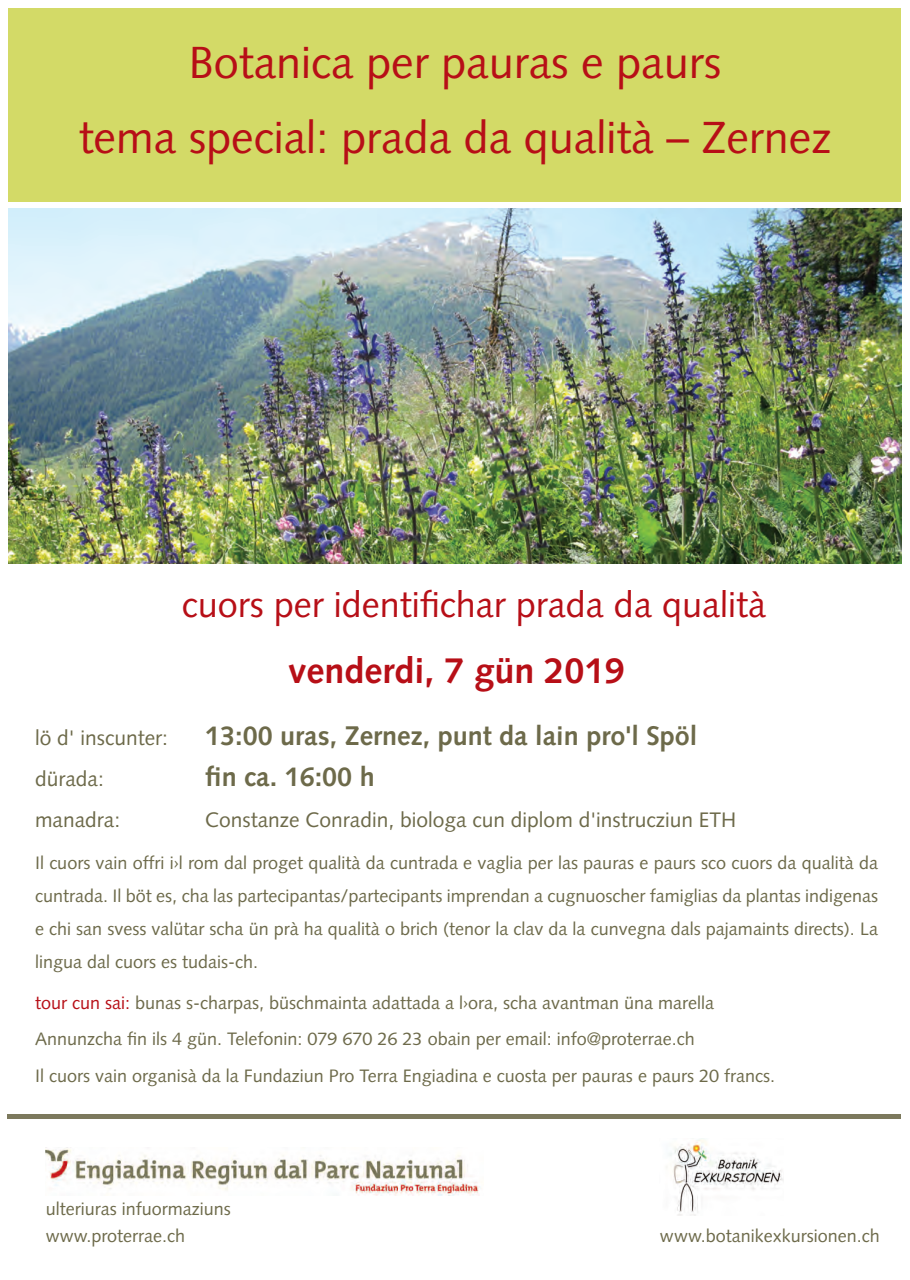
<style>
.page{position:relative;width:910px;height:1280px;background:#fff}
.page>*{position:absolute;margin:0;border:0;box-sizing:border-box;transform-origin:0 0}
.t1{font:45px/75.3px "Syntax LT Std";color:#b70f17;text-align:center}
.t2{font:36px "Syntax LT Std";color:#b70f17}
.t3{font:700 36px "Syntax LT Std";color:#b70f17}
.t4{font:700 27px "Syntax LT Std";color:#6d6a4a}
.t5{font:21px "Syntax LT Std";color:#6d6a4a}
.t6{font:18px/33px "Syntax LT Std";color:#6d6a4a}
.s1{color:#b70f17}
</style>
<div class="page">
<div style="left:9px;top:9px;width:892px;height:193px;background:#d3da67"></div>
<img style="left:9px;top:208px;width:892px;height:355px">
<hr style="left:7px;top:1115px;width:894px;height:4px;background:#7c795d">
<img style="left:666px;top:1138px;width:117px;height:77px">
<img style="left:46px;top:1148px;width:434px;height:47px">
<h1 class="t1" style="left:79px;top:25px;width:754px">Botanica per pauras e paurs<br>tema special: prada da qualità – Zernez</h1>
<h2 class="t2" style="left:182px;top:583px;width:586px">cuors per identifichar prada da qualità</h2>
<h2 class="t3" style="left:288px;top:649px;width:338px">venderdi, 7 gün 2019</h2>
<p class="t5" style="left:35px;top:725px;width:135px">lö d' inscunter:</p>
<h3 class="t4" style="left:205px;top:720px;width:494px">13:00 uras, Zernez, punt da lain pro'l Spöl</h3>
<p class="t5" style="left:35px;top:766px;width:70px">dürada:</p>
<h3 class="t4" style="left:205px;top:761px;width:171px">fin ca. 16:00 h</h3>
<p class="t5" style="left:35px;top:807px;width:87px">manadra:</p>
<p class="t5" style="left:205px;top:807px;width:533px">Constanze Conradin, biologa cun diplom d'instrucziun ETH</p>
<p class="t6" style="left:35px;top:846px;width:845px;text-align:justify">Il cuors vain offri i›l rom dal proget qualità da cuntrada e vaglia per las pauras e paurs sco cuors da qualità da cuntrada. Il böt es, cha las partecipantas/partecipants imprendan a cugnuoscher famiglias da plantas indigenas e chi san svess valütar scha ün prà ha qualità o brich (tenor la clav da la cunvegna dals pajamaints directs). La lingua dal cuors es tudais-ch.</p>
<p class="t6" style="left:35px;top:984px;width:741px;line-height:36.8px"><span class="s1">tour cun sai:</span> bunas s-charpas, büschmainta adattada a l›ora, scha avantman üna marella<br>Annunzcha fin ils 4 gün. Telefonin: 079 670 26 23 obain per email: info@proterrae.ch<br>Il cuors vain organisà da la Fundaziun Pro Terra Engiadina e cuosta per pauras e paurs 20 francs.</p>
<p class="t6" style="left:46px;top:1195px;width:187px;line-height:27px">ulteriuras infuormaziuns www.proterrae.ch</p>
<p class="t6" style="left:660px;top:1219px;width:221px">www.botanikexkursionen.ch</p>
</div>
